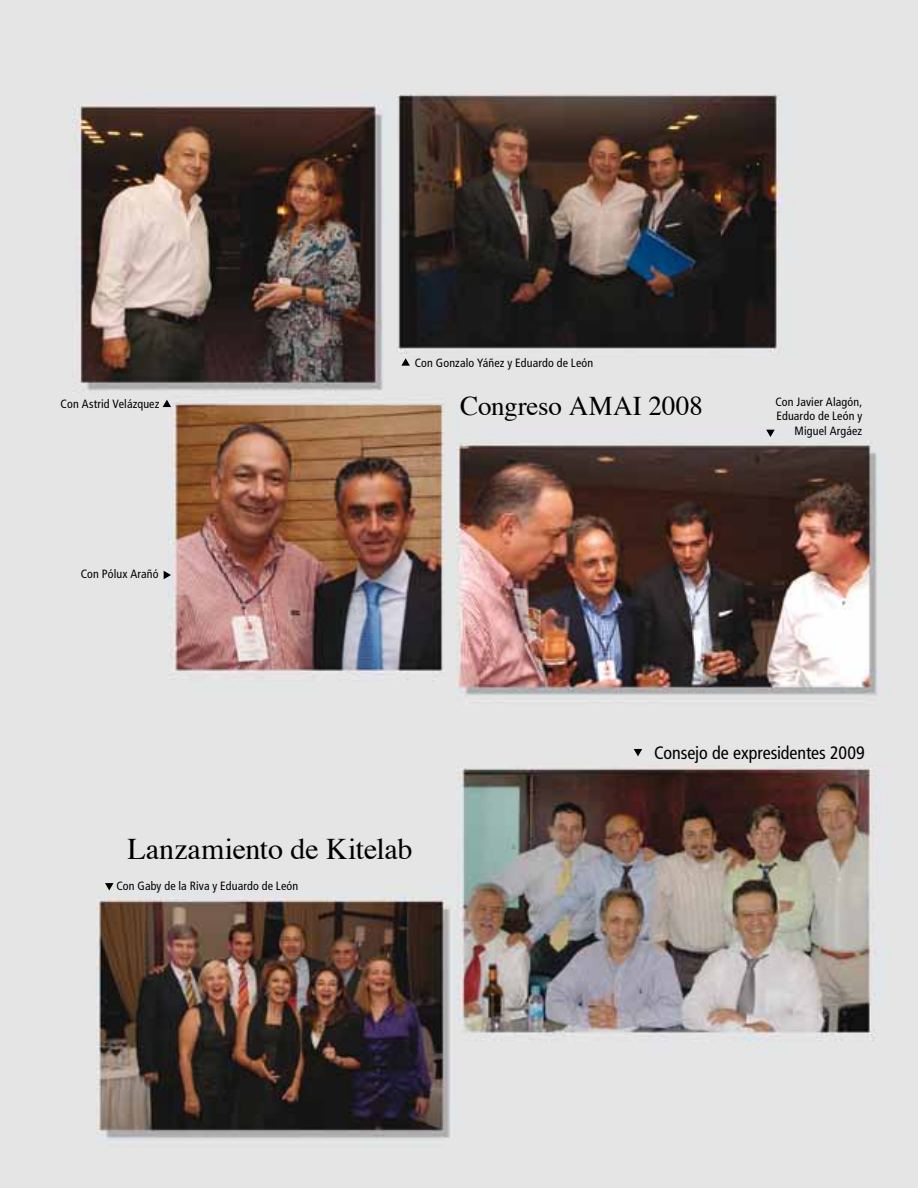
<style>
.page{position:relative;width:918px;height:1188px;background:#fff}
.page>*{position:absolute;margin:0;border:0;box-sizing:border-box;transform-origin:0 0}
.t1{font:30px "Times";letter-spacing:-.005em;color:#000}
.t2{font:27px "Times";letter-spacing:-.005em;color:#000}
.t3{font:condensed 18px "Frutiger";letter-spacing:-.005em;color:#000}
.t4{font:condensed 12px/14.4px "Frutiger";letter-spacing:.01em;color:#000;text-align:right}
</style>
<div class="page">
<img style="left:0;top:0;width:918px;height:1188px">
<svg style="left:766px;top:430px;width:9px;height:7px"></svg>
<svg style="left:401px;top:358px;width:9px;height:8px"></svg>
<svg style="left:163px;top:400px;width:8px;height:7px"></svg>
<svg style="left:164px;top:571px;width:7px;height:8px"></svg>
<svg style="left:105px;top:883px;width:9px;height:7px"></svg>
<svg style="left:634px;top:749px;width:8px;height:7px"></svg>
<p class="t4" style="left:61px;top:396px;width:100px">Con Astrid Velázquez</p>
<p class="t4" style="left:81px;top:567px;width:79px">Con Pólux Arañó</p>
<p class="t4" style="left:415px;top:355px;width:180px">Con Gonzalo Yáñez y Eduardo de León</p>
<h2 class="t2" style="left:460px;top:381px;width:244px">Congreso AMAI 2008</h2>
<p class="t4" style="left:775px;top:394px;width:88px">Con Javier Alagón,<br>Eduardo de León y<br>Miguel Argáez</p>
<h3 class="t3" style="left:654px;top:742px;width:212px">Consejo de expresidentes 2009</h3>
<h1 class="t1" style="left:127px;top:821px;width:287px">Lanzamiento de Kitelab</h1>
<p class="t4" style="left:116px;top:879px;width:183px">Con Gaby de la Riva y Eduardo de León</p>
</div>
